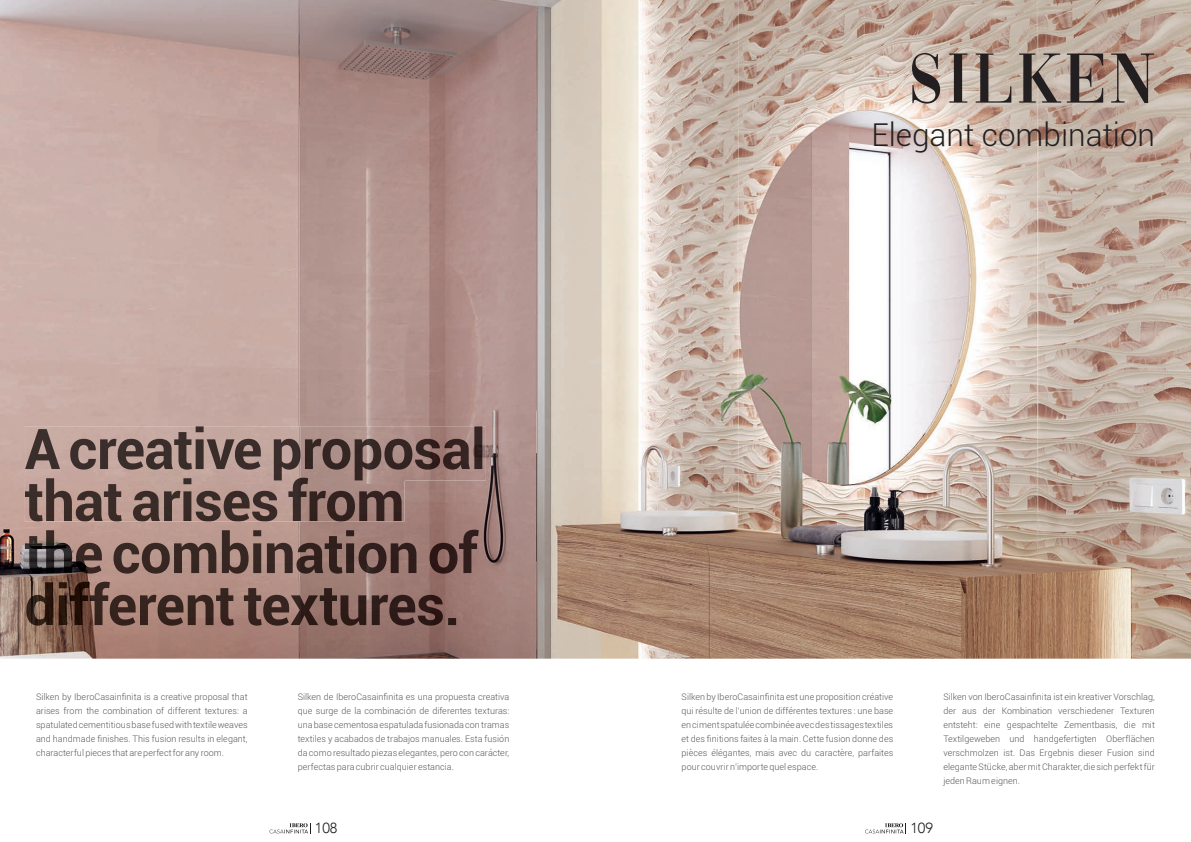
<style>
.page{position:relative;width:1191px;height:842px;background:#fff}
.page>*{position:absolute;margin:0;border:0;box-sizing:border-box;transform-origin:0 0}
.t1{font:73.6px "Vogue";letter-spacing:.06em;color:#231f20}
.t2{font:300 31.5px "Roboto";color:#231f20}
.t3{font:300 14.6px "Avenir";letter-spacing:-.01em;color:#231f20}
.t4{font:300 9px/14px "Roboto";letter-spacing:.005em;color:#57585a;text-align:justify}
</style>
<div class="page">
<img style="left:0;top:0;width:1191px;height:659px">
<img style="left:25px;top:426px;width:461px;height:54px">
<img style="left:25px;top:480px;width:379px;height:42px">
<img style="left:25px;top:478px;width:379px;height:2px">
<img style="left:25px;top:530px;width:454px;height:44px">
<img style="left:26px;top:582px;width:443px;height:44px">
<svg style="left:269px;top:823px;width:42px;height:10px"></svg>
<svg style="left:865px;top:823px;width:41px;height:10px"></svg>
<h1 class="t1" style="left:908px;top:52px;width:248px">SILKEN</h1>
<h2 class="t2" style="left:871px;top:113px;width:285px">Elegant combination</h2>
<p class="t4" style="left:36px;top:690px;width:213px">Silken by IberoCasainfinita is a creative proposal that arises from the combination of different textures: a spatulated cementitious base fused with textile weaves and handmade finishes. This fusion results in elegant, characterful pieces that are perfect for any room.</p>
<p class="t4" style="left:298px;top:690px;width:213px">Silken de IberoCasainfinita es una propuesta creativa que surge de la combinación de diferentes texturas: una base cementosa espatulada fusionada con tramas textiles y acabados de trabajos manuales. Esta fusión da como resultado piezas elegantes, pero con carácter, perfectas para cubrir cualquier estancia.</p>
<p class="t4" style="left:681px;top:690px;width:213px">Silken by IberoCasainfinita est une proposition créative qui résulte de l’union de différentes textures : une base en ciment spatulée combinée avec des tissages textiles et des finitions faites à la main. Cette fusion donne des pièces élégantes, mais avec du caractère, parfaites pour couvrir n’importe quel espace.</p>
<p class="t4" style="left:943px;top:690px;width:213px">Silken von IberoCasainfinita ist ein kreativer Vorschlag, der aus der Kombination verschiedener Texturen entsteht: eine gespachtelte Zementbasis, die mit Textilgeweben und handgefertigten Oberflächen verschmolzen ist. Das Ergebnis dieser Fusion sind elegante Stücke, aber mit Charakter, die sich perfekt für jeden Raum eignen.</p>
<h3 class="t3" style="left:315px;top:820px;width:24px">108</h3>
<h3 class="t3" style="left:910px;top:820px;width:24px">109</h3>
</div>
